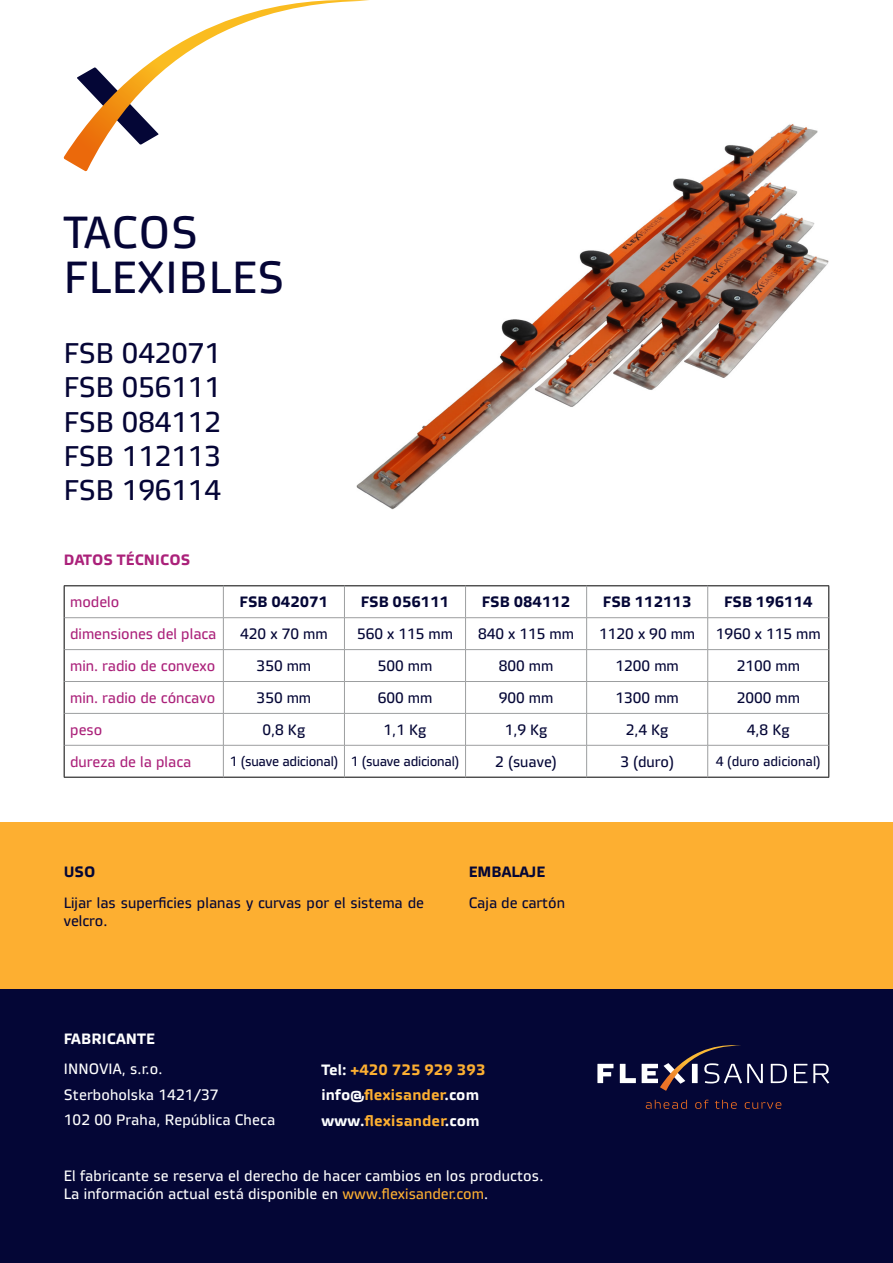
<style>
.page{position:relative;width:893px;height:1263px;background:#fff}
.page>*{position:absolute;margin:0;border:0;box-sizing:border-box;transform-origin:0 0}
.t1{font:45px/45px "Vida 32 Pro";letter-spacing:.025em;color:#050536}
.t2{font:28.5px/34.2px "Vida 32 Pro";color:#050536;text-align:justify}
.t3{font:15px/18px "Vida 32 Pro";color:#040636}
.t4{font:15px/25.5px "Vida 32 Pro";letter-spacing:.01em;color:#fff}
.t5{font:15px "Vida 32 Pro";color:#ab217a}
.t6{font:700 15px/25.5px "Vida 32 Pro";letter-spacing:.01em;color:#fdaf31}
.t7{font:700 15px "Vida 32 Pro";color:#040636}
.t8{font:700 15px "Vida 32 Pro";letter-spacing:.01em;color:#ab217a}
.t9{font:700 15px "Vida 32 Pro";letter-spacing:.01em;color:#fff}
.t10{font:13.5px "Vida 32 Pro";letter-spacing:-.015em;color:#040636}
.s1{color:#fdffff}
.s2{color:#fff}
.s3{color:#fdaf31}
</style>
<div class="page">
<img style="left:356px;top:124px;width:473px;height:386px">
<svg style="left:63px;top:0;width:307px;height:171px"></svg>
<div style="left:0;top:988px;width:893px;height:275px;background:#040636"></div>
<div style="left:0;top:822px;width:893px;height:166px;background:#fdaf31"></div>
<svg style="left:646px;top:1100px;width:41px;height:9px"></svg>
<svg style="left:695px;top:1100px;width:14px;height:9px"></svg>
<svg style="left:715px;top:1100px;width:22px;height:9px"></svg>
<svg style="left:745px;top:1102px;width:36px;height:7px"></svg>
<svg style="left:597px;top:1045px;width:232px;height:46px"></svg>
<hr style="left:64px;top:585px;width:159px;height:1px;background:#000">
<hr style="left:64px;top:586px;width:1px;height:32px;background:#000">
<hr style="left:223px;top:585px;width:121px;height:1px;background:#000">
<hr style="left:344px;top:585px;width:122px;height:1px;background:#000">
<hr style="left:466px;top:585px;width:121px;height:1px;background:#000">
<hr style="left:587px;top:585px;width:121px;height:1px;background:#000">
<hr style="left:708px;top:585px;width:121px;height:1px;background:#000">
<hr style="left:828px;top:586px;width:1px;height:32px;background:#000">
<hr style="left:64px;top:618px;width:1px;height:32px;background:#000">
<hr style="left:828px;top:618px;width:1px;height:32px;background:#000">
<hr style="left:64px;top:650px;width:1px;height:31px;background:#000">
<hr style="left:828px;top:650px;width:1px;height:31px;background:#000">
<hr style="left:64px;top:681px;width:1px;height:32px;background:#000">
<hr style="left:828px;top:681px;width:1px;height:32px;background:#000">
<hr style="left:64px;top:713px;width:1px;height:32px;background:#000">
<hr style="left:828px;top:713px;width:1px;height:32px;background:#000">
<hr style="left:64px;top:745px;width:1px;height:32px;background:#000">
<hr style="left:828px;top:745px;width:1px;height:32px;background:#000">
<hr style="left:64px;top:777px;width:159px;height:1px;background:#000">
<hr style="left:223px;top:777px;width:121px;height:1px;background:#000">
<hr style="left:344px;top:777px;width:122px;height:1px;background:#000">
<hr style="left:466px;top:777px;width:121px;height:1px;background:#000">
<hr style="left:587px;top:777px;width:121px;height:1px;background:#000">
<hr style="left:708px;top:777px;width:121px;height:1px;background:#000">
<hr style="left:223px;top:586px;width:1px;height:31px;background:#9c9e9f">
<hr style="left:344px;top:586px;width:1px;height:31px;background:#9c9e9f">
<hr style="left:465px;top:586px;width:1px;height:31px;background:#9c9e9f">
<hr style="left:586px;top:586px;width:1px;height:31px;background:#9c9e9f">
<hr style="left:707px;top:586px;width:1px;height:31px;background:#9c9e9f">
<hr style="left:65px;top:617px;width:158px;height:1px;background:#9c9e9f">
<hr style="left:223px;top:617px;width:121px;height:1px;background:#9c9e9f">
<hr style="left:223px;top:618px;width:1px;height:31px;background:#9c9e9f">
<hr style="left:344px;top:617px;width:122px;height:1px;background:#9c9e9f">
<hr style="left:344px;top:618px;width:1px;height:31px;background:#9c9e9f">
<hr style="left:466px;top:617px;width:121px;height:1px;background:#9c9e9f">
<hr style="left:465px;top:618px;width:1px;height:31px;background:#9c9e9f">
<hr style="left:587px;top:617px;width:121px;height:1px;background:#9c9e9f">
<hr style="left:586px;top:618px;width:1px;height:31px;background:#9c9e9f">
<hr style="left:708px;top:617px;width:120px;height:1px;background:#9c9e9f">
<hr style="left:707px;top:618px;width:1px;height:31px;background:#9c9e9f">
<hr style="left:65px;top:649px;width:158px;height:1px;background:#9c9e9f">
<hr style="left:223px;top:649px;width:121px;height:1px;background:#9c9e9f">
<hr style="left:223px;top:650px;width:1px;height:31px;background:#9c9e9f">
<hr style="left:344px;top:649px;width:122px;height:1px;background:#9c9e9f">
<hr style="left:344px;top:650px;width:1px;height:31px;background:#9c9e9f">
<hr style="left:466px;top:649px;width:121px;height:1px;background:#9c9e9f">
<hr style="left:465px;top:650px;width:1px;height:31px;background:#9c9e9f">
<hr style="left:587px;top:649px;width:121px;height:1px;background:#9c9e9f">
<hr style="left:586px;top:650px;width:1px;height:31px;background:#9c9e9f">
<hr style="left:708px;top:649px;width:120px;height:1px;background:#9c9e9f">
<hr style="left:707px;top:650px;width:1px;height:31px;background:#9c9e9f">
<hr style="left:65px;top:681px;width:158px;height:1px;background:#9c9e9f">
<hr style="left:223px;top:681px;width:121px;height:1px;background:#9c9e9f">
<hr style="left:223px;top:682px;width:1px;height:31px;background:#9c9e9f">
<hr style="left:344px;top:681px;width:122px;height:1px;background:#9c9e9f">
<hr style="left:344px;top:682px;width:1px;height:31px;background:#9c9e9f">
<hr style="left:466px;top:681px;width:121px;height:1px;background:#9c9e9f">
<hr style="left:465px;top:682px;width:1px;height:31px;background:#9c9e9f">
<hr style="left:587px;top:681px;width:121px;height:1px;background:#9c9e9f">
<hr style="left:586px;top:682px;width:1px;height:31px;background:#9c9e9f">
<hr style="left:708px;top:681px;width:120px;height:1px;background:#9c9e9f">
<hr style="left:707px;top:682px;width:1px;height:31px;background:#9c9e9f">
<hr style="left:65px;top:713px;width:158px;height:1px;background:#9c9e9f">
<hr style="left:223px;top:713px;width:121px;height:1px;background:#9c9e9f">
<hr style="left:223px;top:713px;width:1px;height:32px;background:#9c9e9f">
<hr style="left:344px;top:713px;width:122px;height:1px;background:#9c9e9f">
<hr style="left:344px;top:713px;width:1px;height:32px;background:#9c9e9f">
<hr style="left:466px;top:713px;width:121px;height:1px;background:#9c9e9f">
<hr style="left:465px;top:713px;width:1px;height:32px;background:#9c9e9f">
<hr style="left:587px;top:713px;width:121px;height:1px;background:#9c9e9f">
<hr style="left:586px;top:713px;width:1px;height:32px;background:#9c9e9f">
<hr style="left:708px;top:713px;width:120px;height:1px;background:#9c9e9f">
<hr style="left:707px;top:713px;width:1px;height:32px;background:#9c9e9f">
<hr style="left:65px;top:745px;width:158px;height:1px;background:#9c9e9f">
<hr style="left:223px;top:745px;width:121px;height:1px;background:#9c9e9f">
<hr style="left:223px;top:745px;width:1px;height:32px;background:#9c9e9f">
<hr style="left:344px;top:745px;width:122px;height:1px;background:#9c9e9f">
<hr style="left:344px;top:745px;width:1px;height:32px;background:#9c9e9f">
<hr style="left:466px;top:745px;width:121px;height:1px;background:#9c9e9f">
<hr style="left:465px;top:745px;width:1px;height:32px;background:#9c9e9f">
<hr style="left:587px;top:745px;width:121px;height:1px;background:#9c9e9f">
<hr style="left:586px;top:745px;width:1px;height:32px;background:#9c9e9f">
<hr style="left:708px;top:745px;width:120px;height:1px;background:#9c9e9f">
<hr style="left:707px;top:745px;width:1px;height:32px;background:#9c9e9f">
<h1 class="t1" style="left:64px;top:208px;width:222px">TACOS<br>FLEXIBLES</h1>
<h2 class="t2" style="left:64px;top:335px;width:159px">FSB 042071<br>FSB 056111<br>FSB 084112<br>FSB 112113<br>FSB 196114</h2>
<p class="t8" style="left:64px;top:549px;width:128px">DATOS TÉCNICOS</p>
<p class="t5" style="left:70px;top:591px;width:51px">modelo</p>
<p class="t7" style="left:240px;top:591px;width:90px">FSB 042071</p>
<p class="t7" style="left:361px;top:591px;width:90px">FSB 056111</p>
<p class="t7" style="left:482px;top:591px;width:90px">FSB 084112</p>
<p class="t7" style="left:603px;top:591px;width:90px">FSB 112113</p>
<p class="t7" style="left:724px;top:591px;width:90px">FSB 196114</p>
<p class="t5" style="left:70px;top:623px;width:148px">dimensiones del placa</p>
<p class="t3" style="left:240px;top:624px;width:89px">420 x 70 mm</p>
<p class="t3" style="left:357px;top:624px;width:97px">560 x 115 mm</p>
<p class="t3" style="left:478px;top:624px;width:97px">840 x 115 mm</p>
<p class="t3" style="left:599px;top:624px;width:97px">1120 x 90 mm</p>
<p class="t3" style="left:716px;top:624px;width:106px">1960 x 115 mm</p>
<p class="t5" style="left:70px;top:655px;width:147px">min. radio de convexo</p>
<p class="t3" style="left:257px;top:656px;width:56px">350 mm</p>
<p class="t3" style="left:378px;top:656px;width:56px">500 mm</p>
<p class="t3" style="left:499px;top:656px;width:56px">800 mm</p>
<p class="t3" style="left:616px;top:656px;width:65px">1200 mm</p>
<p class="t3" style="left:737px;top:656px;width:65px">2100 mm</p>
<p class="t5" style="left:70px;top:687px;width:147px">min. radio de cóncavo</p>
<p class="t3" style="left:257px;top:688px;width:56px">350 mm</p>
<p class="t3" style="left:378px;top:688px;width:56px">600 mm</p>
<p class="t3" style="left:499px;top:688px;width:56px">900 mm</p>
<p class="t3" style="left:616px;top:688px;width:65px">1300 mm</p>
<p class="t3" style="left:737px;top:688px;width:65px">2000 mm</p>
<p class="t5" style="left:70px;top:719px;width:34px">peso</p>
<p class="t3" style="left:263px;top:720px;width:44px">0,8 Kg</p>
<p class="t3" style="left:384px;top:720px;width:44px">1,1 Kg</p>
<p class="t3" style="left:505px;top:720px;width:44px">1,9 Kg</p>
<p class="t3" style="left:626px;top:720px;width:44px">2,4 Kg</p>
<p class="t3" style="left:747px;top:720px;width:44px">4,8 Kg</p>
<p class="t5" style="left:70px;top:750px;width:123px">dureza de la placa</p>
<p class="t10" style="left:230px;top:751px;width:231px">1 (suave adicional) 1 (suave adicional)</p>
<p class="t3" style="left:495px;top:752px;width:63px">2 (suave)</p>
<p class="t3" style="left:620px;top:752px;width:55px">3 (duro)</p>
<p class="t10" style="left:716px;top:751px;width:106px">4 (duro adicional)</p>
<p class="t7" style="left:64px;top:861px;width:33px">USO</p>
<p class="t3" style="left:64px;top:893px;width:362px">Lijar las superficies planas y curvas por el sistema de velcro.</p>
<p class="t7" style="left:469px;top:861px;width:78px">EMBALAJE</p>
<p class="t3" style="left:469px;top:893px;width:98px">Caja de cartón</p>
<p class="t9" style="left:64px;top:1027px;width:93px">FABRICANTE</p>
<p class="t4" style="left:64px;top:1056px;width:213px">INNOVIA, s.r.o.<br>Sterboholska 1421/37<br>102 00 Praha, República Checa</p>
<p class="t6" style="left:322px;top:1056px;width:165px"><span class="s1">Tel:</span> +420 725 929 393 <span class="s2">info@</span>flexisander<span class="s2">.com </span><span class="s1">www.</span>flexisander<span class="s2">.com</span></p>
<p class="t4" style="left:64px;top:1166px;width:481px;line-height:18px">El fabricante se reserva el derecho de hacer cambios en los productos.<br>La información actual está disponible en <span class="s3">www.flexisander.com</span>.</p>
</div>
